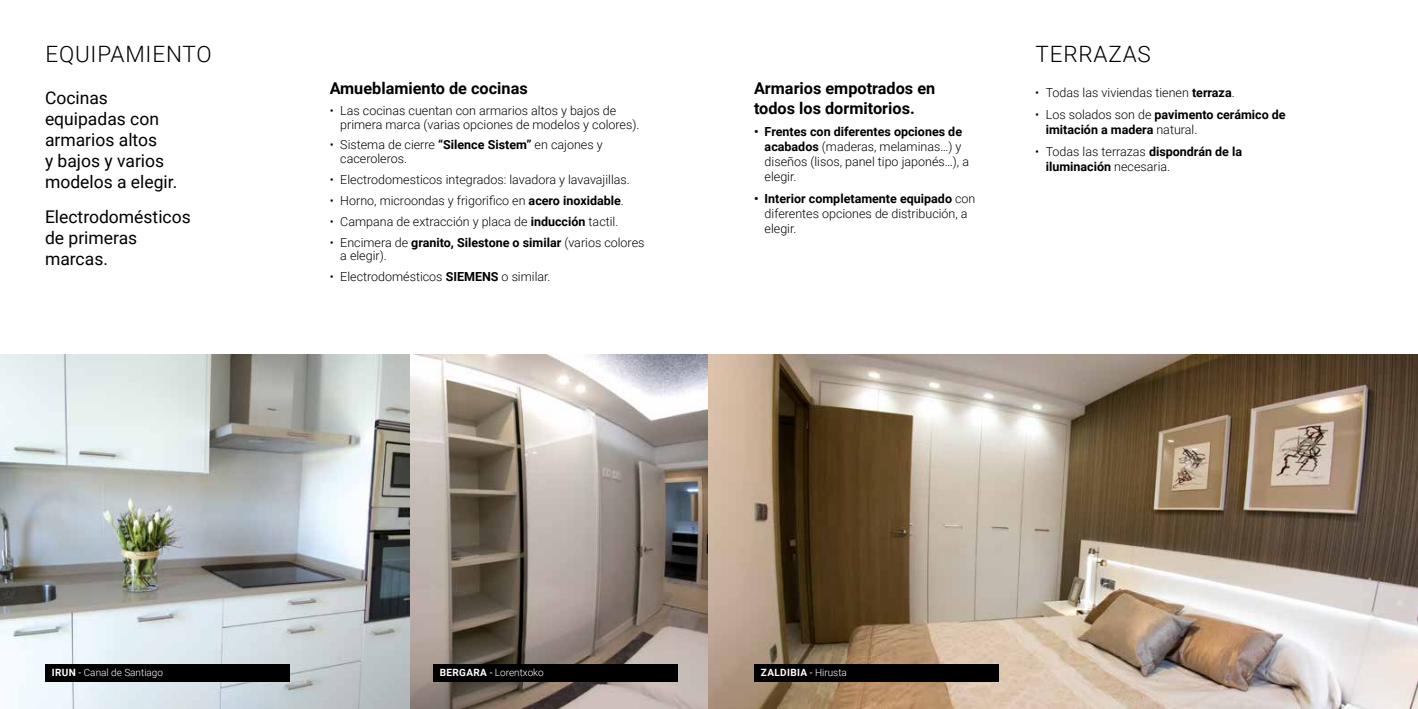
<style>
.page{position:relative;width:1418px;height:709px;background:#fff}
.page>*{position:absolute;margin:0;border:0;box-sizing:border-box;transform-origin:0 0}
.t1{font:300 22.5px "Roboto";letter-spacing:.035em;color:#000}
.t2{font:17.5px/21px "Roboto";color:#000}
.t3{font:700 16.25px/19.5px "Roboto";color:#000}
.t4{font:300 12.5px/15px "Roboto";color:#000}
.t5{font:700 12.5px/15px "Roboto";color:#000}
.t6{font:300 10px "Roboto";color:#fff}
.t7{font:700 10px "Roboto";color:#fff}
.s1{font-weight:700}
.s2{font-weight:300}
.s3{font-weight:400}
</style>
<div class="page">
<img style="left:0;top:354px;width:1417px;height:355px">
<div style="left:45px;top:664px;width:245px;height:17px;background:#000"></div>
<div style="left:433px;top:664px;width:245px;height:17px;background:#000"></div>
<div style="left:754px;top:664px;width:245px;height:17px;background:#000"></div>
<h1 class="t1" style="left:45px;top:38px;width:168px">EQUIPAMIENTO</h1>
<h1 class="t1" style="left:1035px;top:38px;width:117px">TERRAZAS</h1>
<h3 class="t3" style="left:754px;top:78px;width:183px">Armarios empotrados en todos los dormitorios.</h3>
<p class="t4" style="left:764px;top:123px;width:206px;text-indent:-11px"><span class="s1">• Frentes con diferentes opciones de acabados</span> (maderas, melaminas…) y diseños (lisos, panel tipo japonés…), a elegir.</p>
<p class="t4" style="left:764px;top:190px;width:212px;text-indent:-11px"><span class="s1">• Interior completamente equipado</span> con diferentes opciones de distribución, a elegir.</p>
<h3 class="t3" style="left:330px;top:78px;width:199px">Amueblamiento de cocinas</h3>
<p class="t4" style="left:340px;top:103px;width:300px;line-height:13.8px;text-indent:-11px">• Las cocinas cuentan con armarios altos y bajos de primera marca (varias opciones de modelos y colores).</p>
<p class="t4" style="left:340px;top:138px;width:264px;line-height:13.8px;text-indent:-11px">• Sistema de cierre <span class="s1">“Silence Sistem”</span> en cajones y caceroleros.</p>
<p class="t4" style="left:330px;top:172px;width:302px">• Electrodomesticos integrados: lavadora y lavavajillas.</p>
<p class="t4" style="left:330px;top:192px;width:296px">• Horno, microondas y frigorifico en <span class="s1">acero inoxidable</span>.</p>
<p class="t4" style="left:330px;top:213px;width:290px">• Campana de extracción y placa de <span class="s1">inducción</span> tactil.</p>
<p class="t4" style="left:340px;top:235px;width:306px;line-height:13.8px;text-indent:-11px">• Encimera de <span class="s1">granito, Silestone o similar</span> (varios colores a elegir).</p>
<p class="t4" style="left:330px;top:269px;width:222px">• Electrodomésticos <span class="s1">SIEMENS</span> o similar.</p>
<p class="t4" style="left:1035px;top:85px;width:201px">• Todas las viviendas tienen <span class="s1">terraza</span>.</p>
<p class="t5" style="left:1045px;top:107px;width:241px;text-indent:-11px"><span class="s2">• Los solados son de</span> pavimento cerámico de imitación a madera <span class="s2">natural.</span></p>
<p class="t4" style="left:1045px;top:144px;width:198px;text-indent:-11px">• Todas las terrazas <span class="s1">dispondrán de la iluminación</span> necesaria.</p>
<h2 class="t2" style="left:45px;top:86px;width:134px">Cocinas equipadas con armarios altos<br>y bajos y varios modelos a elegir.</h2>
<h2 class="t2" style="left:45px;top:206px;width:147px">Electrodomésticos de primeras marcas.</h2>
<p class="t6" style="left:52px;top:665px;width:113px"><span class="s1">i run</span> <span class="s3">-</span> Canal de Santiago</p>
<p class="t6" style="left:440px;top:665px;width:105px"><span class="s1">bergara</span> <span class="s3">-</span> Lorentxoko</p>
<p class="t7" style="left:761px;top:665px;width:13px">zaldi</p>
<p class="t6" style="left:790px;top:665px;width:58px"><span class="s1">bia</span> <span class="s3">-</span> Hirusta</p>
</div>
